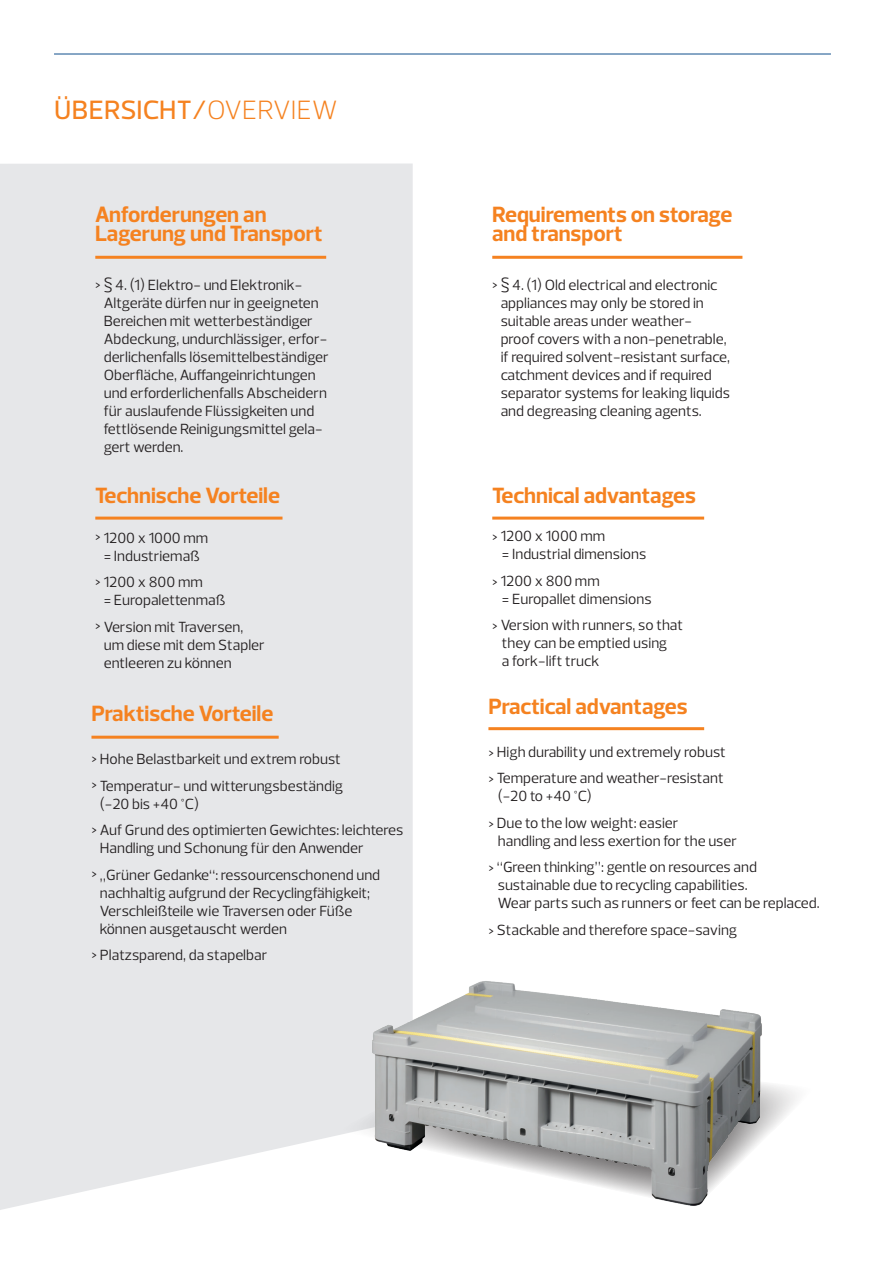
<style>
.page{position:relative;width:885px;height:1263px;background:#fff}
.page>*{position:absolute;margin:0;border:0;box-sizing:border-box;transform-origin:0 0}
.t1{font:500 27px "Prelo";letter-spacing:.01em;color:#f58220}
.t2{font:700 22.5px/19.5px "Prelo";color:#f58220}
.t3{font:15px/18px "Prelo";color:#231f20}
.s1{font-weight:300}
</style>
<div class="page">
<div style="left:0;top:163px;width:412px;height:1047px;background:#e6e7e9"></div>
<hr style="left:54px;top:54px;width:776px;height:1px;background:#0f4e8c">
<hr style="left:95px;top:256px;width:231px;height:3px;background:#f58220">
<hr style="left:492px;top:256px;width:250px;height:3px;background:#f58220">
<hr style="left:91px;top:736px;width:188px;height:3px;background:#f58220">
<hr style="left:488px;top:727px;width:216px;height:3px;background:#f58220">
<hr style="left:95px;top:517px;width:187px;height:3px;background:#f58220">
<hr style="left:492px;top:517px;width:212px;height:3px;background:#f58220">
<svg style="left:334px;top:1051px;width:463px;height:157px"></svg>
<img style="left:365px;top:979px;width:398px;height:231px">
<h1 class="t1" style="left:54px;top:93px;width:285px">ÜBERSICHT/<span class="s1">OVERVIEW</span></h1>
<h2 class="t2" style="left:95px;top:205px;width:229px">Anforderungen an<br>Lagerung und Transport</h2>
<h2 class="t2" style="left:492px;top:205px;width:241px">Requirements on storage and transport</h2>
<p class="t3" style="left:104px;top:276px;width:226px;text-indent:-8px">&gt; § 4. (1) Elektro- und Elektronik-Altgeräte dürfen nur in geeigneten Bereichen mit wetterbeständiger Abdeckung, undurchlässiger, erfor&shy;derlichenfalls lösemittelbeständiger Oberfläche, Auffangeinrichtungen und erforderlichenfalls Abscheidern für auslaufende Flüssigkeiten und fettlösende Reinigungsmittel gela&shy;gert werden.</p>
<p class="t3" style="left:500px;top:276px;width:231px;text-indent:-8px">&gt; § 4. (1) Old electrical and electronic appliances may only be stored in suitable areas under weather-<br>proof covers with a non-penetrable, if required solvent-resistant surface, catchment devices and if required separator systems for leaking liquids and degreasing cleaning agents.</p>
<h2 class="t2" style="left:95px;top:486px;width:186px">Technische Vorteile</h2>
<h2 class="t2" style="left:492px;top:486px;width:205px">Technical advantages</h2>
<p class="t3" style="left:95px;top:528px;width:115px;text-align:center">&gt; 1200 x 1000 mm = Industriemaß</p>
<p class="t3" style="left:104px;top:573px;width:123px;text-indent:-8px">&gt; 1200 x 800 mm<br>= Europalettenmaß</p>
<p class="t3" style="left:104px;top:617px;width:162px;text-indent:-8px">&gt; Version mit Traversen, um diese mit dem Stapler entleeren zu können</p>
<p class="t3" style="left:502px;top:527px;width:146px;text-indent:-10px">&gt; 1200 x 1000 mm<br>= Industrial dimensions</p>
<p class="t3" style="left:502px;top:571px;width:151px;text-indent:-10px">&gt; 1200 x 800 mm<br>= Europallet dimensions</p>
<p class="t3" style="left:502px;top:616px;width:183px;text-indent:-10px">&gt; Version with runners, so that they can be emptied using<br>a fork-lift truck</p>
<h2 class="t2" style="left:91px;top:703px;width:183px">Praktische Vorteile</h2>
<h2 class="t2" style="left:488px;top:697px;width:201px">Practical advantages</h2>
<p class="t3" style="left:91px;top:746px;width:253px;line-height:26.5px">&gt; Hohe Belastbarkeit und extrem robust &gt; Temperatur- und witterungsbeständig</p>
<p class="t3" style="left:91px;top:791px;width:313px;line-height:26.5px;text-indent:8px">(-20 bis +40 °C)<br>&gt; Auf Grund des optimierten Gewichtes: leichteres</p>
<p class="t3" style="left:91px;top:835px;width:290px;line-height:26.5px;text-align:center">Handling und Schonung für den Anwender<br>&gt; „Grüner Gedanke“: ressourcenschonend und</p>
<p class="t3" style="left:100px;top:884px;width:272px">nachhaltig aufgrund der Recyclingfähigkeit;<br>Verschleißteile wie Traversen oder Füße können ausgetauscht werden</p>
<p class="t3" style="left:91px;top:946px;width:177px">&gt; Platzsparend, da stapelbar</p>
<p class="t3" style="left:488px;top:738px;width:239px;line-height:26.5px">&gt; High durability und extremely robust &gt; Temperature and weather-resistant</p>
<p class="t3" style="left:488px;top:783px;width:191px;line-height:26.5px;text-indent:9px">(-20 to +40 °C)<br>&gt; Due to the low weight: easier</p>
<p class="t3" style="left:488px;top:827px;width:270px;line-height:26.5px;text-indent:9px">handling and less exertion for the user<br>&gt; “Green thinking”: gentle on resources and</p>
<p class="t3" style="left:497px;top:876px;width:323px">sustainable due to recycling capabilities.<br>Wear parts such as runners or feet can be replaced.</p>
<p class="t3" style="left:488px;top:920px;width:250px">&gt; Stackable and therefore space-saving</p>
</div>
